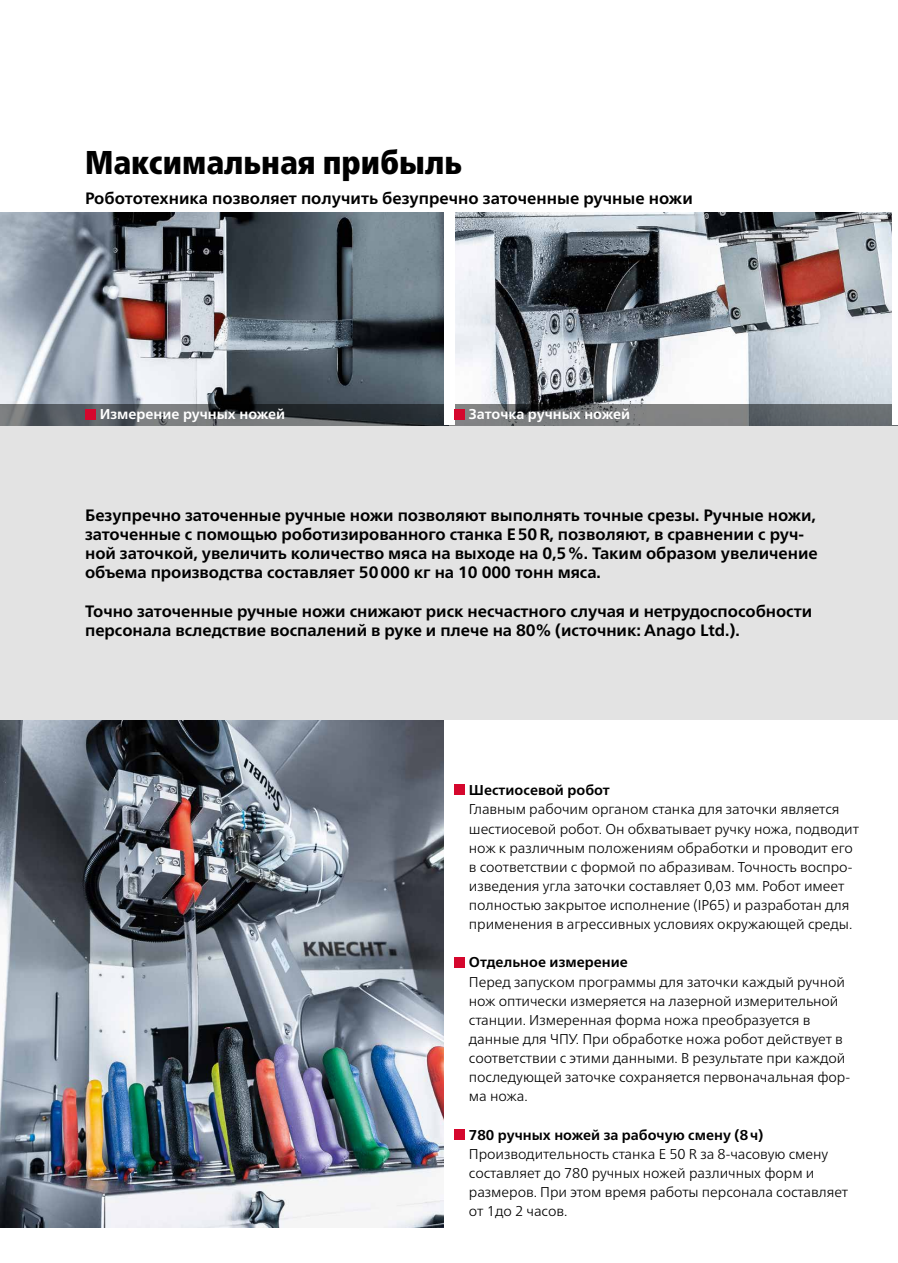
<style>
.page{position:relative;width:898px;height:1263px;background:#fff}
.page>*{position:absolute;margin:0;border:0;box-sizing:border-box;transform-origin:0 0}
.t1{font:900 condensed 33px "Frutiger Neue LTCYR";color:#000}
.t2{font:700 16.5px/19.2px "Frutiger Neue LTCYR";letter-spacing:-.005em;color:#000}
.t3{font:300 14.25px/19.2px "Frutiger Neue LTCYR";letter-spacing:-.005em;color:#000}
.t4{font:700 14.25px "Frutiger Neue LTCYR";color:#000}
.t5{font:700 14.25px "Frutiger Neue LTCYR";color:#fff}
</style>
<div class="page">
<div style="left:0;top:213px;width:897px;height:507px;background:#e3e3e3"></div>
<img style="left:0;top:720px;width:443px;height:508px">
<img style="left:0;top:213px;width:892px;height:191px">
<svg style="left:0;top:404px;width:892px;height:21px;background:#5c6063"></svg>
<div style="left:443px;top:213px;width:11px;height:212px;background:#fff"></div>
<div style="left:892px;top:213px;width:5px;height:212px;background:#fff"></div>
<div style="left:454px;top:784px;width:11px;height:11px;background:#d5072d"></div>
<div style="left:454px;top:957px;width:11px;height:10px;background:#d5072d"></div>
<div style="left:454px;top:1129px;width:11px;height:11px;background:#d5072d"></div>
<div style="left:85px;top:409px;width:11px;height:11px;background:#d5072d"></div>
<div style="left:454px;top:409px;width:11px;height:11px;background:#d5072d"></div>
<h1 class="t1" style="left:85px;top:143px;width:378px">Максимальная прибыль</h1>
<p class="t2" style="left:85px;top:189px;width:609px">Робототехника позволяет получить безупречно заточенные ручные ножи</p>
<p class="t5" style="left:100px;top:405px;width:187px">Измерение ручных ножей</p>
<p class="t5" style="left:468px;top:405px;width:163px">Заточка ручных ножей</p>
<p class="t2" style="left:85px;top:505px;width:733px">Безупречно заточенные ручные ножи позволяют выполнять точные срезы. Ручные ножи, заточенные с помощью роботизированного станка E50R, позволяют, в сравнении с руч&shy;ной заточкой, увеличить количество мяса на выходе на 0,5%. Таким образом увеличение объема производства составляет 50000 кг на 10 000 тонн мяса.</p>
<p class="t2" style="left:85px;top:601px;width:728px">Точно заточенные ручные ножи снижают риск несчастного случая и нетрудоспособности персонала вследствие воспалений в руке и плече на 80% (источник: Anago Ltd.).</p>
<p class="t4" style="left:468px;top:782px;width:142px">Шестиосевой робот</p>
<p class="t3" style="left:468px;top:800px;width:391px">Главным рабочим органом станка для заточки является шестиосевой робот. Он обхватывает ручку ножа, подводит нож к различным положениям обработки и проводит его в соответствии с формой по абразивам. Точность воспро&shy;изведения угла заточки составляет 0,03 мм. Робот имеет полностью закрытое исполнение (IP65) и разработан для применения в агрессивных условиях окружающей среды.</p>
<p class="t4" style="left:468px;top:954px;width:160px">Отдельное измерение</p>
<p class="t3" style="left:468px;top:972px;width:382px">Перед запуском программы для заточки каждый ручной нож оптически измеряется на лазерной измерительной станции. Измеренная форма ножа преобразуется в данные для ЧПУ. При обработке ножа робот действует в соответствии с этими данными. В результате при каждой последующей заточке сохраняется первоначальная фор&shy;ма ножа.</p>
<p class="t4" style="left:468px;top:1126px;width:296px">780 ручных ножей за рабочую смену (8ч)</p>
<p class="t3" style="left:468px;top:1144px;width:381px">Производительность станка E 50 R за 8-часовую смену составляет до 780 ручных ножей различных форм и размеров. При этом время работы персонала составляет от 1до 2 часов.</p>
</div>
